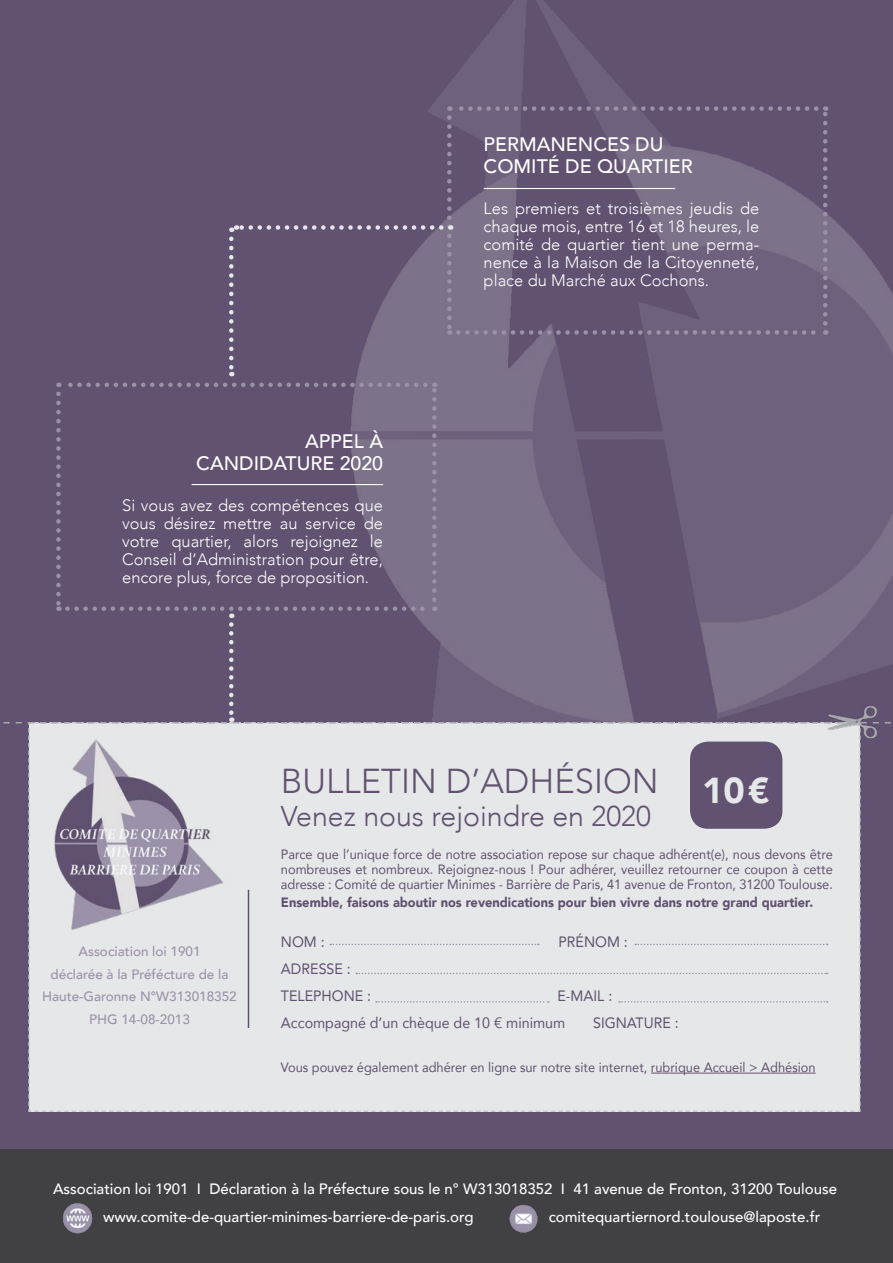
<style>
.page{position:relative;width:893px;height:1263px;background:#605270}
.page>*{position:absolute;margin:0;border:0;box-sizing:border-box;transform-origin:0 0}
.t1{font:900 36px "Avenir";color:#e6e7e8}
.t2{font:300 34.5px "Avenir";color:#605270}
.t3{font:300 28.5px "Avenir";color:#605270}
.t4{font:500 19.5px/22.5px "Avenir";color:#fff}
.t5{font:300 16.5px/18px "Avenir";color:#fff;text-align:justify}
.t6{font:500 15px/28.5px "Avenir";color:#fff}
.t7{font:15px/27px "Avenir";color:#605270;scale:.95 1}
.t8{font:13.5px/15px "Avenir";color:#605270;text-align:justify;scale:.95 1}
.t9{font:500 13.5px/22.5px "Avenir";color:#9b92a9;text-align:center}
.t10{font:900 13.5px "Avenir";color:#605270;scale:.95 1}
</style>
<div class="page">
<img style="left:308px;top:0;width:585px;height:664px">
<hr style="left:484px;top:188px;width:191px;height:1px;background:#fff">
<svg style="left:3px;top:624px;width:888px;height:488px"></svg>
<hr style="left:192px;top:484px;width:191px;height:1px;background:#fff">
<svg style="left:56px;top:394px;width:5px;height:217px"></svg>
<svg style="left:67px;top:606px;width:368px;height:12px"></svg>
<svg style="left:432px;top:383px;width:5px;height:217px"></svg>
<svg style="left:58px;top:383px;width:367px;height:4px"></svg>
<svg style="left:458px;top:330px;width:368px;height:5px"></svg>
<svg style="left:823px;top:106px;width:4px;height:217px"></svg>
<svg style="left:449px;top:106px;width:367px;height:5px"></svg>
<div style="left:0;top:1150px;width:893px;height:113px;background:#414042"></div>
<img style="left:63px;top:1203px;width:30px;height:31px">
<img style="left:509px;top:1205px;width:29px;height:28px">
<svg style="left:229px;top:239px;width:5px;height:137px"></svg>
<svg style="left:447px;top:118px;width:5px;height:217px"></svg>
<svg style="left:231px;top:225px;width:210px;height:7px"></svg>
<hr style="left:651px;top:1073px;width:165px;height:1px;background:#605270">
<h3 class="t4" style="left:196px;top:428px;width:188px;text-align:right">APPEL À<br>CANDIDATURE 2020</h3>
<p class="t5" style="left:122px;top:496px;width:262px">Si vous avez des compétences que vous désirez mettre au service de votre quartier, alors rejoignez le Conseil d’Administration pour être, encore plus, force de proposition.</p>
<h3 class="t4" style="left:484px;top:132px;width:211px">PERMANENCES DU<br>COMITÉ DE QUARTIER</h3>
<p class="t5" style="left:484px;top:199px;width:277px">Les premiers et troisièmes jeudis de chaque mois, entre 16 et 18 heures, le comité de quartier tient une perma&shy;nence à la Maison de la Citoyenneté, place du Marché aux Cochons.</p>
<p class="t9" style="left:42px;top:939px;width:196px">Association loi 1901<br>déclarée à la Préfécture de la<br>Haute-Garonne N°W313018352<br>PHG 14-08-2013</p>
<h2 class="t2" style="left:281px;top:760px;width:379px">BULLETIN D’ADHÉSION</h2>
<h3 class="t3" style="left:281px;top:799px;width:371px">Venez nous rejoindre en 2020</h3>
<h1 class="t1" style="left:702px;top:760px;width:69px">10€</h1>
<p class="t8" style="left:281px;top:846px;width:582px">Parce que l’unique force de notre association repose sur chaque adhérent(e), nous devons être nombreuses et nombreux. Rejoignez-nous ! Pour adhérer, veuillez retourner ce coupon à cette adresse : Comité de quartier Minimes - Barrière de Paris, 41 avenue de Fronton, 31200 Toulouse.</p>
<p class="t10" style="left:281px;top:890px;width:562px">Ensemble, faisons aboutir nos revendications pour bien vivre dans notre grand quartier.</p>
<p class="t7" style="left:281px;top:928px;width:48px">NOM :</p>
<p class="t7" style="left:558px;top:928px;width:75px">PRÉNOM :</p>
<p class="t7" style="left:281px;top:955px;width:97px">ADRESSE :<br>TELEPHONE :</p>
<p class="t7" style="left:281px;top:982px;width:350px;text-indent:276px">E-MAIL :<br>Accompagné d’un chèque de 10 € minimum</p>
<p class="t7" style="left:593px;top:1009px;width:92px">SIGNATURE :</p>
<p class="t8" style="left:281px;top:1059px;width:564px">Vous pouvez également adhérer en ligne sur notre site internet, rubrique Accueil &gt; Adhésion</p>
<p class="t6" style="left:103px;top:1173px;width:735px;text-indent:-50px">Association loi 1901 I Déclaration à la Préfecture sous le n° W313018352 I 41 avenue de Fronton, 31200 Toulouse www.comite-de-quartier-minimes-barriere-de-paris.org</p>
<p class="t6" style="left:549px;top:1202px;width:273px">comitequartiernord.toulouse@laposte.fr</p>
</div>
